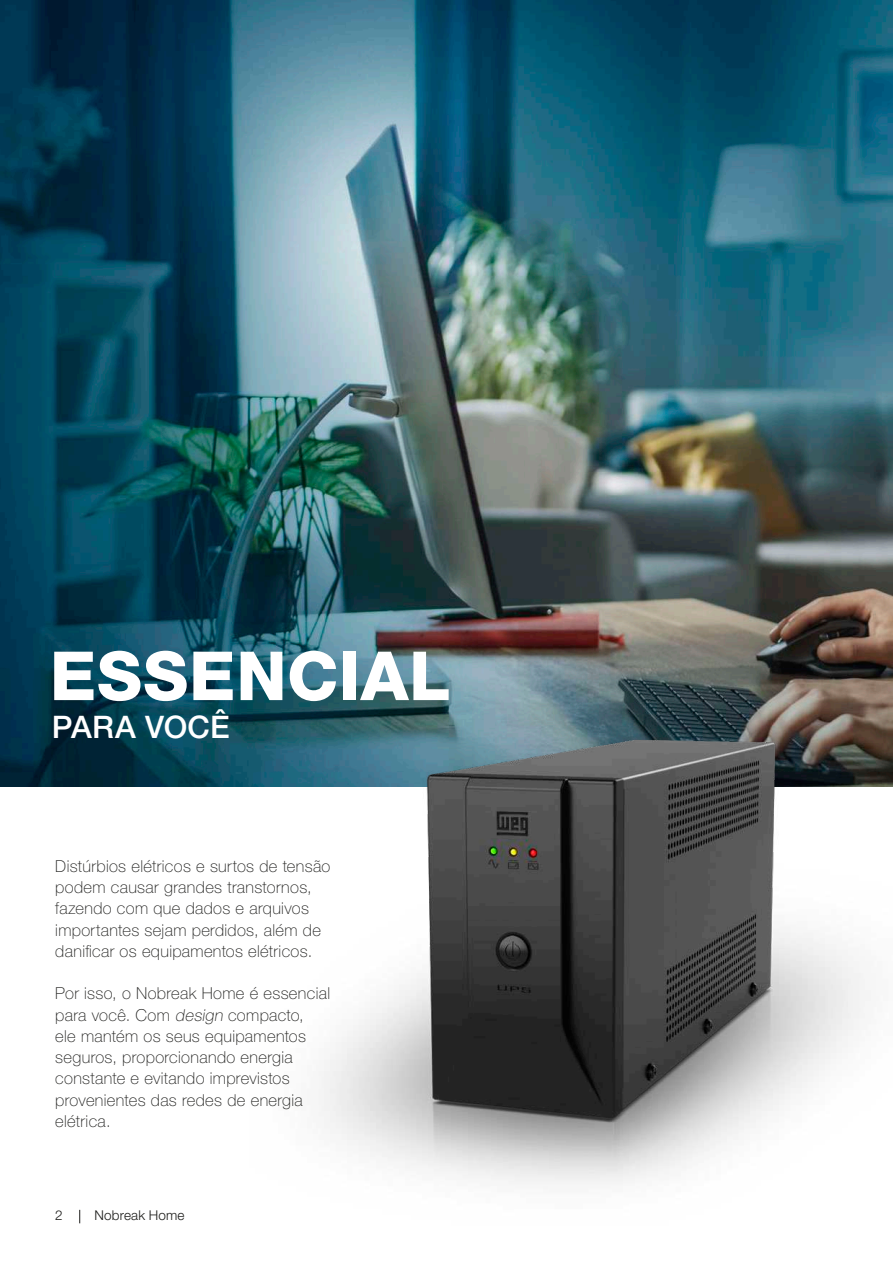
<style>
.page{position:relative;width:893px;height:1263px;background:#fff}
.page>*{position:absolute;margin:0;border:0;box-sizing:border-box;transform-origin:0 0}
.t1{font:800 67.8px "Helvetica Neue LT Pro";letter-spacing:.01em;color:#fff}
.t2{font:500 31.05px "Helvetica Neue LT Pro";letter-spacing:.005em;color:#fff}
.t3{font:100 16.5px/21.3px "Helvetica Neue LT Pro";letter-spacing:.02em;color:#1d1d1b}
.t4{font:300 13.5px "Helvetica Neue LT Pro";letter-spacing:.01em;color:#1d1d1b}
.s1{font-style:italic}
</style>
<div class="page">
<svg style="left:79px;top:1210px;width:1px;height:13px"></svg>
<img style="left:0;top:0;width:893px;height:787px">
<img style="left:249px;top:702px;width:644px;height:482px">
<h1 class="t1" style="left:50px;top:636px;width:402px">ESSENCIAL</h1>
<h2 class="t2" style="left:52px;top:708px;width:179px">PARA VOCÊ</h2>
<p class="t3" style="left:55px;top:855px;width:277px">Distúrbios elétricos e surtos de tensão podem causar grandes transtornos, fazendo com que dados e arquivos importantes sejam perdidos, além de danificar os equipamentos elétricos.</p>
<p class="t3" style="left:55px;top:982px;width:276px">Por isso, o Nobreak Home é essencial para você. Com <span class="s1">design</span> compacto,<br>ele mantém os seus equipamentos seguros, proporcionando energia constante e evitando imprevistos provenientes das redes de energia elétrica.</p>
<p class="t4" style="left:55px;top:1207px;width:9px">2</p>
<p class="t4" style="left:95px;top:1207px;width:92px">Nobreak Home</p>
</div>
